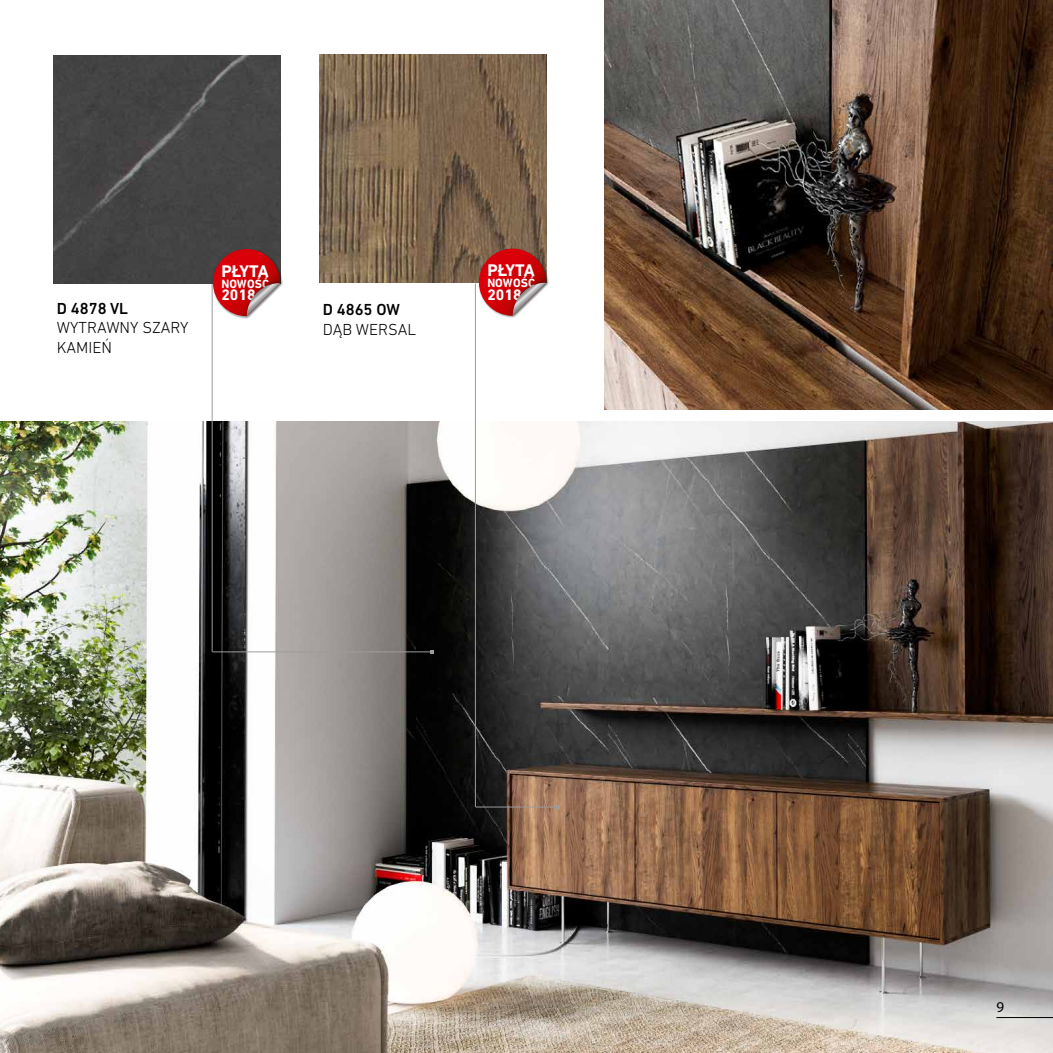
<style>
.page{position:relative;width:1053px;height:1053px;background:#fff}
.page>*{position:absolute;margin:0;border:0;box-sizing:border-box;transform-origin:0 0}
.t1{font:700 17.12px "DIN Next LT Pro";letter-spacing:-.03em;color:#fff}
.t2{font:300 16.25px/19.5px "DIN Next W1 G";color:#000}
.t3{font:500 16.25px "DIN Next W1 G";color:#000}
.t4{font:700 15.38px "DIN Next LT Pro";color:#fff}
.t5{font:15px "Myriad Pro";color:#000}
.t6{font:700 12.12px "DIN Next LT Pro";color:#fff}
</style>
<div class="page">
<img style="left:0;top:422px;width:1052px;height:630px">
<img style="left:604px;top:0;width:448px;height:409px">
<hr style="left:212px;top:283px;width:1px;height:368px;background:#9c9c9d">
<hr style="left:475px;top:283px;width:1px;height:524px;background:#9c9c9d">
<hr style="left:212px;top:651px;width:220px;height:1px;background:#9c9c9d">
<hr style="left:475px;top:806px;width:83px;height:1px;background:#9c9c9d">
<div style="left:53px;top:55px;width:228px;height:229px;background:#444"></div>
<img style="left:211px;top:247px;width:71px;height:72px">
<img style="left:243px;top:278px;width:40px;height:41px">
<svg style="left:213px;top:249px;width:67px;height:67px;background:#c23c40"></svg>
<img style="left:319px;top:55px;width:228px;height:228px">
<img style="left:477px;top:247px;width:71px;height:71px">
<img style="left:509px;top:277px;width:40px;height:41px">
<svg style="left:479px;top:249px;width:67px;height:67px;background:#c94042"></svg>
<hr style="left:996px;top:1017px;width:56px;height:1px;background:#000">
<p class="t3" style="left:57px;top:299px;width:73px">D 4878 VL</p>
<p class="t2" style="left:57px;top:318px;width:133px">WYTRAWNY SZARY<br>KAMIEŃ</p>
<p class="t1" style="left:221px;top:261px;width:49px">PŁYTA</p>
<p class="t6" style="left:221px;top:276px;width:49px">NOWOŚĆ</p>
<p class="t4" style="left:221px;top:286px;width:36px">2018</p>
<p class="t3" style="left:323px;top:300px;width:79px">D 4865 OW</p>
<p class="t2" style="left:323px;top:319px;width:95px">DĄB WERSAL</p>
<p class="t1" style="left:487px;top:260px;width:49px">PŁYTA</p>
<p class="t6" style="left:487px;top:276px;width:49px">NOWOŚĆ</p>
<p class="t4" style="left:487px;top:286px;width:36px">2018</p>
<p class="t5" style="left:996px;top:997px;width:9px">9</p>
</div>
